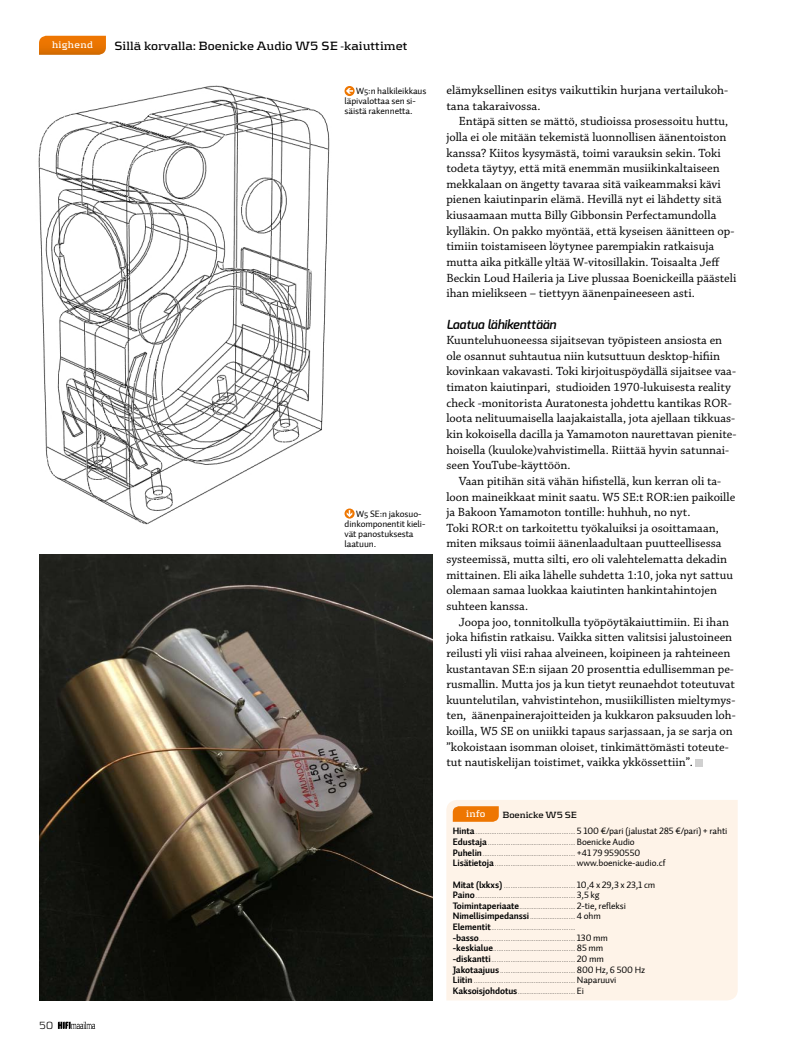
<style>
.page{position:relative;width:798px;height:1053px;background:#fff}
.page>*{position:absolute;margin:0;border:0;box-sizing:border-box;transform-origin:0 0}
.t1{font:12.5px/15.6px "Chaparral Pro";color:#000}
.t2{font:700 12.5px "Kontrapunkt";color:#000}
.t3{font:italic 600 12.5px "Exo";color:#000}
.t4{font:300 10.75px "Kontrapunkt";color:#000}
.t5{font:700 10px "Kontrapunkt";letter-spacing:.03em;color:#fff}
.t6{font:9.38px/10px "Auto 2";letter-spacing:-.01em;color:#000}
.t7{font:700 9.38px "Kontrapunkt";letter-spacing:-.01em;color:#000}
.t8{font:7.5px/10.6px "Auto 3 Light LF";color:#000}
.s1{font-family:"Auto 3 Bold LF";font-size:9.38px}
.s2{font-family:"Auto 2 Regular LF";font-size:9.38px}
</style>
<div class="page">
<img style="left:38px;top:35px;width:338px;height:520px">
<svg style="left:39px;top:36px;width:67px;height:19px"></svg>
<div style="left:695px;top:759px;width:7px;height:7px;background:#d0d0d0"></div>
<div style="left:446px;top:800px;width:291px;height:200px;background:#fef3e8"></div>
<svg style="left:452px;top:806px;width:46px;height:15px"></svg>
<img style="left:39px;top:555px;width:393px;height:445px">
<svg style="left:344px;top:508px;width:10px;height:10px"></svg>
<svg style="left:346px;top:510px;width:6px;height:7px"></svg>
<svg style="left:344px;top:86px;width:10px;height:10px"></svg>
<svg style="left:346px;top:88px;width:7px;height:6px"></svg>
<svg style="left:58px;top:1021px;width:37px;height:7px"></svg>
<p class="t5" style="left:52px;top:38px;width:42px">highend</p>
<p class="t2" style="left:114px;top:38px;width:294px">Sillä korvalla: Boenicke Audio W5 SE -kaiuttimet</p>
<p class="t6" style="left:344px;top:86px;width:83px;text-indent:12px">W5:n halkileikkaus läpivalottaa sen si&shy;säistä rakennetta.</p>
<p class="t4" style="left:39px;top:1019px;width:16px">50</p>
<p class="t6" style="left:344px;top:509px;width:82px;text-indent:12px">W5 SE:n jakosuo&shy;dinkomponentit kieli&shy;vät panostuksesta laatuun.</p>
<p class="t1" style="left:446px;top:83px;width:283px">elämyksellinen esitys vaikuttikin hurjana vertailukoh&shy;tana takaraivossa.</p>
<p class="t1" style="left:446px;top:114px;width:291px;text-indent:12px">Entäpä sitten se mättö, studioissa prosessoitu huttu, jolla ei ole mitään tekemistä luonnollisen äänentoiston kanssa? Kiitos kysymästä, toimi varauksin sekin. Toki todeta täytyy, että mitä enemmän musiikinkaltaiseen mekkalaan on ängetty tavaraa sitä vaikeammaksi kävi pienen kaiutinparin elämä. Hevillä nyt ei lähdetty sitä kiusaamaan mutta Billy Gibbonsin Perfectamundolla kylläkin. On pakko myöntää, että kyseisen äänitteen op&shy;timiin toistamiseen löytynee parempiakin ratkaisuja mutta aika pitkälle yltää W-vitosillakin. Toisaalta Jeff Beckin Loud Haileria ja Live plussaa Boenickeilla päästeli ihan mielikseen – tiettyyn äänenpaineeseen asti.</p>
<p class="t3" style="left:446px;top:316px;width:111px">Laatua lähikenttään</p>
<p class="t1" style="left:446px;top:333px;width:291px">Kuunteluhuoneessa sijaitsevan työpisteen ansiosta en ole osannut suhtautua niin kutsuttuun desktop-hifiin kovinkaan vakavasti. Toki kirjoituspöydällä sijaitsee vaa&shy;timaton kaiutinpari, studioiden 1970-lukuisesta reality check -monitorista Auratonesta johdettu kantikas ROR&shy;loota nelituumaisella laajakaistalla, jota ajellaan tikkuas&shy;kin kokoisella dacilla ja Yamamoton naurettavan pienite&shy;hoisella (kuuloke)vahvistimella. Riittää hyvin satunnai&shy;seen YouTube-käyttöön.</p>
<p class="t1" style="left:446px;top:473px;width:290px;text-indent:12px">Vaan pitihän sitä vähän hifistellä, kun kerran oli ta&shy;loon maineikkaat minit saatu. W5 SE:t ROR:ien paikoille ja Bakoon Yamamoton tontille: huhhuh, no nyt.<br>Toki ROR:t on tarkoitettu työkaluiksi ja osoittamaan, miten miksaus toimii äänenlaadultaan puutteellisessa systeemissä, mutta silti, ero oli valehtelematta dekadin mittainen. Eli aika lähelle suhdetta 1:10, joka nyt sattuu olemaan samaa luokkaa kaiutinten hankintahintojen suhteen kanssa.</p>
<p class="t1" style="left:446px;top:614px;width:291px;text-indent:12px">Joopa joo, tonnitolkulla työpöytäkaiuttimiin. Ei ihan joka hifistin ratkaisu. Vaikka sitten valitsisi jalustoineen reilusti yli viisi rahaa alveineen, koipineen ja rahteineen kustantavan SE:n sijaan 20 prosenttia edullisemman pe&shy;rusmallin. Mutta jos ja kun tietyt reunaehdot toteutuvat kuuntelutilan, vahvistintehon, musiikillisten mieltymys&shy;ten, äänenpainerajoitteiden ja kukkaron paksuuden loh&shy;koilla, W5 SE on uniikki tapaus sarjassaan, ja se sarja on ”kokoistaan isomman oloiset, tinkimättömästi toteute&shy;tut nautiskelijan toistimet, vaikka ykkössettiin”.</p>
<p class="t5" style="left:466px;top:807px;width:21px">info</p>
<p class="t7" style="left:502px;top:808px;width:76px">Boenicke W5 SE</p>
<p class="t8" style="left:452px;top:826px;width:276px"><span class="s1">Hinta</span>......................................................... <span class="s2">5 100 €/pari (jalustat 285 €/pari) + rahti </span><span class="s1">Edustaja</span>.................................................. <span class="s2">Boenicke Audio </span><span class="s1">Puhelin</span>..................................................... <span class="s2">+41 79 9590550<br></span><span class="s1">Lisätietoja</span>.............................................. <span class="s2">www.boenicke-audio.cf</span></p>
<p class="t8" style="left:452px;top:879px;width:204px"><span class="s1">Mitat (lxkxs)</span> ......................................... <span class="s2">10,4 x 29,3 x 23,1 cm </span><span class="s1">Paino</span>......................................................... <span class="s2">3,5 kg </span><span class="s1">Toimintaperiaate</span>................................ <span class="s2">2-tie, refleksi </span><span class="s1">Nimellisimpedanssi</span>.......................... <span class="s2">4 ohm </span><span class="s1">Elementit</span>................................................ <span class="s1">-basso</span>....................................................... <span class="s2">130 mm </span><span class="s1">-keskialue</span>............................................... <span class="s2">85 mm </span><span class="s1">-diskantti</span>................................................ <span class="s2">20 mm </span><span class="s1">Jakotaajuus</span>........................................... <span class="s2">800 Hz, 6 500 Hz </span><span class="s1">Liitin</span> .......................................................... <span class="s2">Naparuuvi </span><span class="s1">Kaksoisjohdotus</span>................................. <span class="s2">Ei</span></p>
</div>
